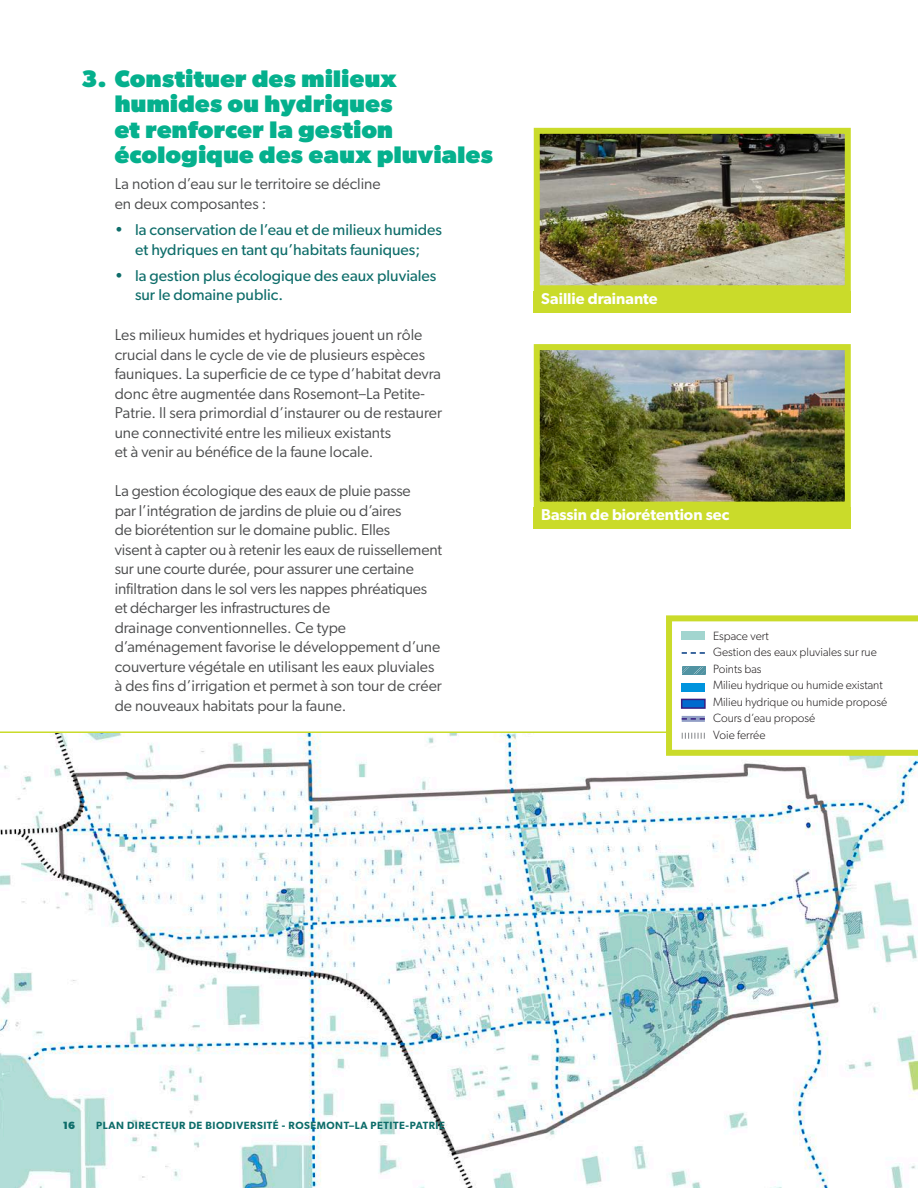
<style>
.page{position:relative;width:918px;height:1188px;background:#fff}
.page>*{position:absolute;margin:0;border:0;box-sizing:border-box;transform-origin:0 0}
.t1{font:800 24px/25.5px "Gibson";letter-spacing:.02em;color:#05b08d}
.t2{font:15.75px/19.5px "Gibson";color:#4b4c4d}
.t3{font:15.75px/19.5px "Gibson";color:#0e6d6a;text-align:center}
.t4{font:600 15.75px "Gibson";color:#fff}
.t5{font:300 12px/16.5px "Gibson";color:#231f20}
.t6{font:600 10.5px "Gibson";letter-spacing:.05em;color:#0e6d6a}
.t7{font:700 10.5px "Gibson";color:#0e6d6a}
</style>
<div class="page">
<img style="left:0;top:733px;width:917px;height:455px">
<img style="left:541px;top:135px;width:303px;height:149px">
<div style="left:534px;top:128px;width:317px;height:163px;border:6px solid #cadb2a"></div>
<img style="left:541px;top:351px;width:303px;height:150px">
<div style="left:534px;top:344px;width:317px;height:164px;border:6px solid #cadb2a"></div>
<div style="left:534px;top:291px;width:317px;height:22px;background:#cadb2a"></div>
<div style="left:534px;top:508px;width:317px;height:21px;background:#cadb2a"></div>
<hr style="left:0;top:731px;width:917px;height:2px;background:#cadb2a">
<svg style="left:666px;top:615px;width:252px;height:141px"></svg>
<h1 class="t1" style="left:115px;top:66px;width:380px;text-indent:-34px">3. Constituer des milieux humides ou hydriques<br>et renforcer la gestion écologique des eaux pluviales</h1>
<p class="t2" style="left:115px;top:174px;width:268px">La notion d’eau sur le territoire se décline en deux composantes :</p>
<p class="t3" style="left:115px;top:220px;width:329px">• la conservation de l’eau et de milieux humides et hydriques en tant qu’habitats fauniques;</p>
<p class="t3" style="left:135px;top:266px;width:303px;text-align:left;text-indent:-20px">• la gestion plus écologique des eaux pluviales sur le domaine public.</p>
<p class="t2" style="left:115px;top:325px;width:329px">Les milieux humides et hydriques jouent un rôle crucial dans le cycle de vie de plusieurs espèces fauniques. La superficie de ce type d’habitat devra donc être augmentée dans Rosemont–La Petite-Patrie. Il sera primordial d’instaurer ou de restaurer une connectivité entre les milieux existants<br>et à venir au bénéfice de la faune locale.</p>
<p class="t2" style="left:115px;top:481px;width:329px">La gestion écologique des eaux de pluie passe<br>par l’intégration de jardins de pluie ou d’aires<br>de biorétention sur le domaine public. Elles<br>visent à capter ou à retenir les eaux de ruissellement sur une courte durée, pour assurer une certaine infiltration dans le sol vers les nappes phréatiques et décharger les infrastructures de<br>drainage conventionnelles. Ce type d’aménagement favorise le développement d’une couverture végétale en utilisant les eaux pluviales à des fins d’irrigation et permet à son tour de créer de nouveaux habitats pour la faune.</p>
<p class="t4" style="left:541px;top:289px;width:118px">Saillie drainante</p>
<p class="t4" style="left:541px;top:505px;width:190px">Bassin de biorétention sec</p>
<p class="t5" style="left:713px;top:627px;width:176px">Espace vert<br>Gestion des eaux pluviales sur rue<br>Points bas<br>Milieu hydrique ou humide existant<br>Milieu hydrique ou humide proposé<br>Cours d’eau proposé<br>Voie ferrée</p>
<p class="t7" style="left:63px;top:1119px;width:14px">16</p>
<p class="t6" style="left:96px;top:1119px;width:350px">PLAN DIRECTEUR DE BIODIVERSITÉ - ROSEMONT–LA PETITE-PATRIE</p>
</div>
